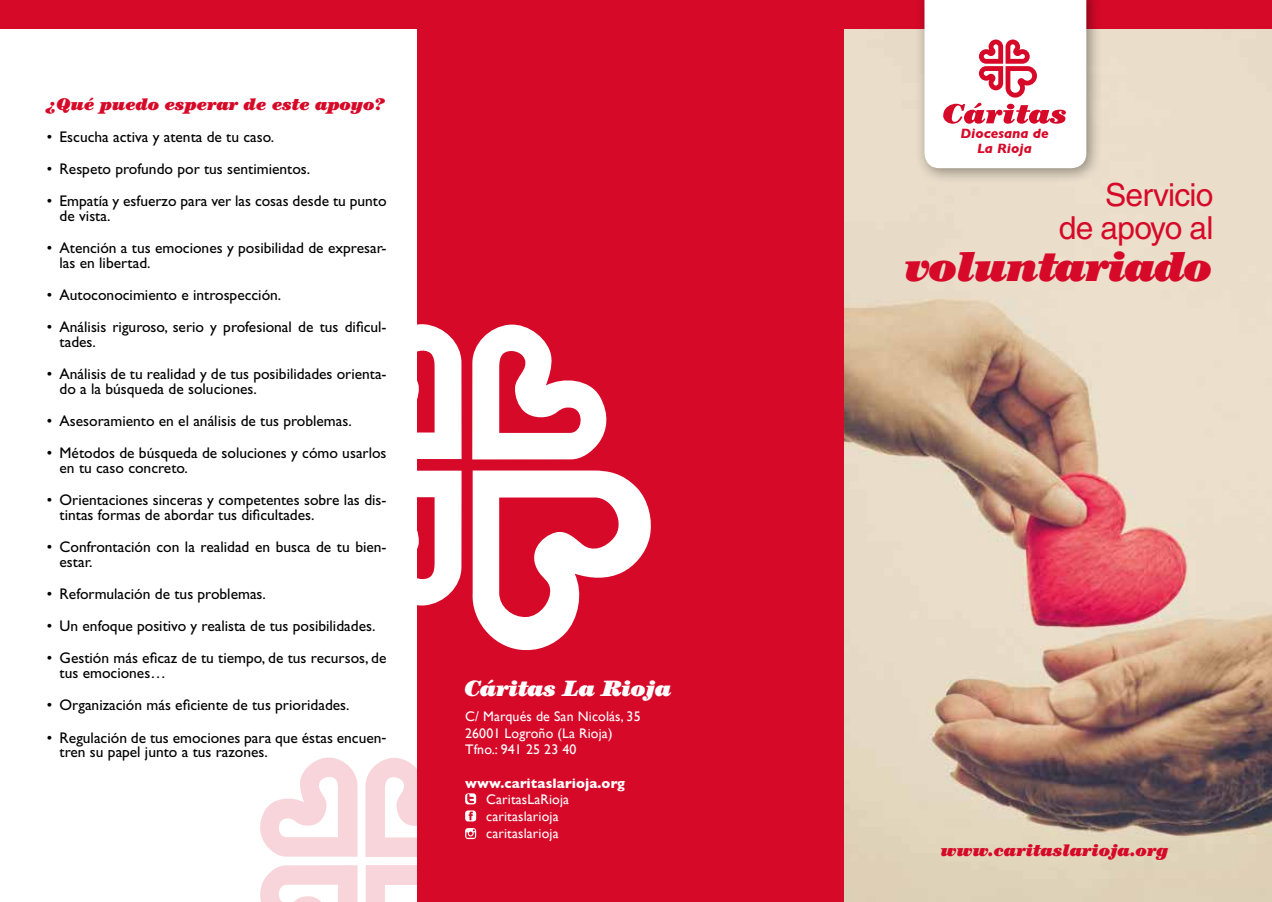
<style>
.page{position:relative;width:1272px;height:902px;background:#fff}
.page>*{position:absolute;margin:0;border:0;box-sizing:border-box;transform-origin:0 0}
.t1{font:italic 900 42.3px "Century LT";letter-spacing:-.025em;color:#d70929}
.t2{font:31.65px/33px "Helvetica LT Std";letter-spacing:-.025em;color:#d70929;text-align:right}
.t3{font:italic 900 22.2px "Century LT";letter-spacing:-.01em;color:#fff}
.t4{font:italic 900 16.95px "Century LT";color:#d70929}
.t5{font:15.45px/15px "Gill Sans Std";color:#000}
.t6{font:13.95px/16.6px "Gill Sans";letter-spacing:.01em;color:#fff}
.t7{font:700 13.95px "Gill Sans";letter-spacing:.01em;color:#fff}
.t8{font:italic 700 13.8px/14.7px "Gill Sans";color:#d70929;text-align:center}
</style>
<div class="page">
<img style="left:843px;top:29px;width:428px;height:872px">
<svg style="left:260px;top:865px;width:97px;height:36px"></svg>
<svg style="left:365px;top:865px;width:52px;height:36px"></svg>
<svg style="left:260px;top:757px;width:97px;height:99px"></svg>
<div style="left:417px;top:0;width:426px;height:901px;background:#d70929"></div>
<svg style="left:417px;top:470px;width:44px;height:136px"></svg>
<svg style="left:472px;top:470px;width:179px;height:181px"></svg>
<svg style="left:472px;top:324px;width:135px;height:135px"></svg>
<svg style="left:417px;top:324px;width:44px;height:135px"></svg>
<div style="left:0;top:0;width:425px;height:29px;background:#d70929"></div>
<div style="left:843px;top:0;width:428px;height:29px;background:#d70929"></div>
<div style="left:914px;top:0;width:188px;height:184px;background:#000;opacity:.4"></div>
<svg style="left:924px;top:0;width:162px;height:168px"></svg>
<svg style="left:365px;top:758px;width:110px;height:98px"></svg>
<p class="t4" style="left:47px;top:94px;width:340px">¿Qué puedo esperar de este apoyo?</p>
<p class="t5" style="left:47px;top:129px;width:229px">• Escucha activa y atenta de tu caso.</p>
<p class="t5" style="left:47px;top:161px;width:265px">• Respeto profundo por tus sentimientos.</p>
<p class="t5" style="left:60px;top:193px;width:328px;text-indent:-13px">• Empatía y esfuerzo para ver las cosas desde tu punto de vista.</p>
<p class="t5" style="left:60px;top:240px;width:328px;text-indent:-13px">• Atención a tus emociones y posibilidad de expresar&shy;las en libertad.</p>
<p class="t5" style="left:47px;top:287px;width:236px">• Autoconocimiento e introspección.</p>
<p class="t5" style="left:60px;top:319px;width:328px;text-indent:-13px">• Análisis riguroso, serio y profesional de tus dificul&shy;tades.</p>
<p class="t5" style="left:60px;top:366px;width:328px;text-indent:-13px">• Análisis de tu realidad y de tus posibilidades orienta&shy;do a la búsqueda de soluciones.</p>
<p class="t5" style="left:47px;top:413px;width:306px">• Asesoramiento en el análisis de tus problemas.</p>
<p class="t5" style="left:60px;top:445px;width:328px;text-indent:-13px">• Métodos de búsqueda de soluciones y cómo usarlos en tu caso concreto.</p>
<p class="t5" style="left:60px;top:492px;width:328px;text-indent:-13px">• Orientaciones sinceras y competentes sobre las dis&shy;tintas formas de abordar tus dificultades.</p>
<p class="t5" style="left:60px;top:539px;width:328px;text-indent:-13px">• Confrontación con la realidad en busca de tu bien&shy;estar.</p>
<p class="t5" style="left:47px;top:586px;width:221px">• Reformulación de tus problemas.</p>
<p class="t5" style="left:47px;top:618px;width:330px">• Un enfoque positivo y realista de tus posibilidades.</p>
<p class="t5" style="left:60px;top:650px;width:328px;text-indent:-13px">• Gestión más eficaz de tu tiempo, de tus recursos, de tus emociones…</p>
<p class="t5" style="left:47px;top:697px;width:304px">• Organización más eficiente de tus prioridades.</p>
<p class="t5" style="left:60px;top:729px;width:328px;text-indent:-13px">• Regulación de tus emociones para que éstas encuen&shy;tren su papel junto a tus razones.</p>
<h3 class="t3" style="left:465px;top:675px;width:208px">Cáritas La Rioja</h3>
<p class="t6" style="left:465px;top:707px;width:177px">C/ Marqués de San Nicolás, 35<br>26001 Logroño (La Rioja)<br>Tfno.: 941 25 23 40</p>
<p class="t7" style="left:465px;top:771px;width:161px">www.caritaslarioja.org</p>
<p class="t6" style="left:486px;top:791px;width:84px">CaritasLaRioja caritaslarioja caritaslarioja</p>
<p class="t8" style="left:960px;top:126px;width:90px">Diocesana de<br>La Rioja</p>
<h2 class="t2" style="left:1058px;top:178px;width:156px">Servicio<br>de apoyo al</h2>
<h1 class="t1" style="left:905px;top:241px;width:309px">voluntariado</h1>
<p class="t4" style="left:941px;top:840px;width:229px">www.caritaslarioja.org</p>
</div>
